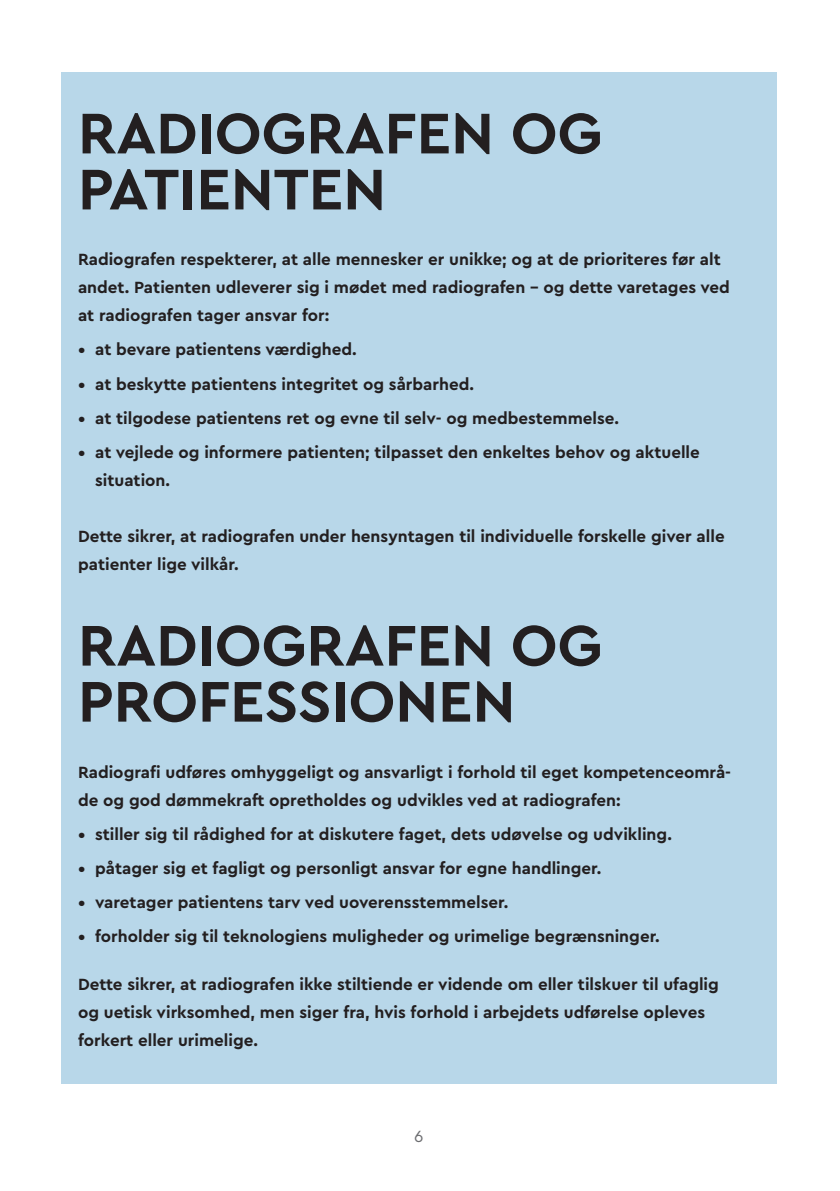
<style>
.page{position:relative;width:840px;height:1191px;background:#fff}
.page>*{position:absolute;margin:0;border:0;box-sizing:border-box;transform-origin:0 0}
.BOX_BRØD{font:700 60px "Cera Basic";color:#231f20}
.BOX_BRØD-2{font:700 17px/28px "Cera Basic";color:#231f20}
.t1{font:17px "Cera Basic";color:#6c6d70}
</style>
<div class="page">
<div style="left:61px;top:72px;width:715px;height:1011px;background:#b8d7e9"></div>
<p class="BOX_BRØD" style="left:78px;top:98px;width:525px">RADIOGRAFEN OG</p>
<p class="BOX_BRØD" style="left:78px;top:154px;width:309px">PATIENTEN</p>
<p class="BOX_BRØD-2" style="left:78px;top:246px;width:653px">Radiografen respekterer, at alle mennesker er unikke; og at de prioriteres før alt andet. Patienten udleverer sig i mødet med radiografen – og dette varetages ved at radiografen tager ansvar for:</p>
<p class="BOX_BRØD-2" style="left:78px;top:336px;width:280px">• at bevare patientens værdighed.</p>
<p class="BOX_BRØD-2" style="left:78px;top:370px;width:397px">• at beskytte patientens integritet og sårbarhed.</p>
<p class="BOX_BRØD-2" style="left:78px;top:404px;width:542px">• at tilgodese patientens ret og evne til selv- og medbestemmelse.</p>
<p class="BOX_BRØD-2" style="left:95px;top:438px;width:606px;text-indent:-17px">• at vejlede og informere patienten; tilpasset den enkeltes behov og aktuelle situation.</p>
<p class="BOX_BRØD-2" style="left:78px;top:522px;width:647px">Dette sikrer, at radiografen under hensyntagen til individuelle forskelle giver alle patienter lige vilkår.</p>
<p class="BOX_BRØD" style="left:78px;top:610px;width:525px">RADIOGRAFEN OG</p>
<p class="BOX_BRØD" style="left:78px;top:666px;width:438px">PROFESSIONEN</p>
<p class="BOX_BRØD-2" style="left:78px;top:758px;width:654px">Radiografi udføres omhyggeligt og ansvarligt i forhold til eget kompetenceområ&shy;de og god dømmekraft opretholdes og udvikles ved at radiografen:</p>
<p class="BOX_BRØD-2" style="left:78px;top:820px;width:595px">• stiller sig til rådighed for at diskutere faget, dets udøvelse og udvikling.</p>
<p class="BOX_BRØD-2" style="left:78px;top:854px;width:524px">• påtager sig et fagligt og personligt ansvar for egne handlinger.</p>
<p class="BOX_BRØD-2" style="left:78px;top:888px;width:431px">• varetager patientens tarv ved uoverensstemmelser.</p>
<p class="BOX_BRØD-2" style="left:78px;top:922px;width:583px">• forholder sig til teknologiens muligheder og urimelige begrænsninger.</p>
<p class="BOX_BRØD-2" style="left:78px;top:970px;width:642px">Dette sikrer, at radiografen ikke stiltiende er vidende om eller tilskuer til ufaglig og uetisk virksomhed, men siger fra, hvis forhold i arbejdets udførelse opleves forkert eller urimelige.</p>
<p class="t1" style="left:414px;top:1126px;width:11px">6</p>
</div>
